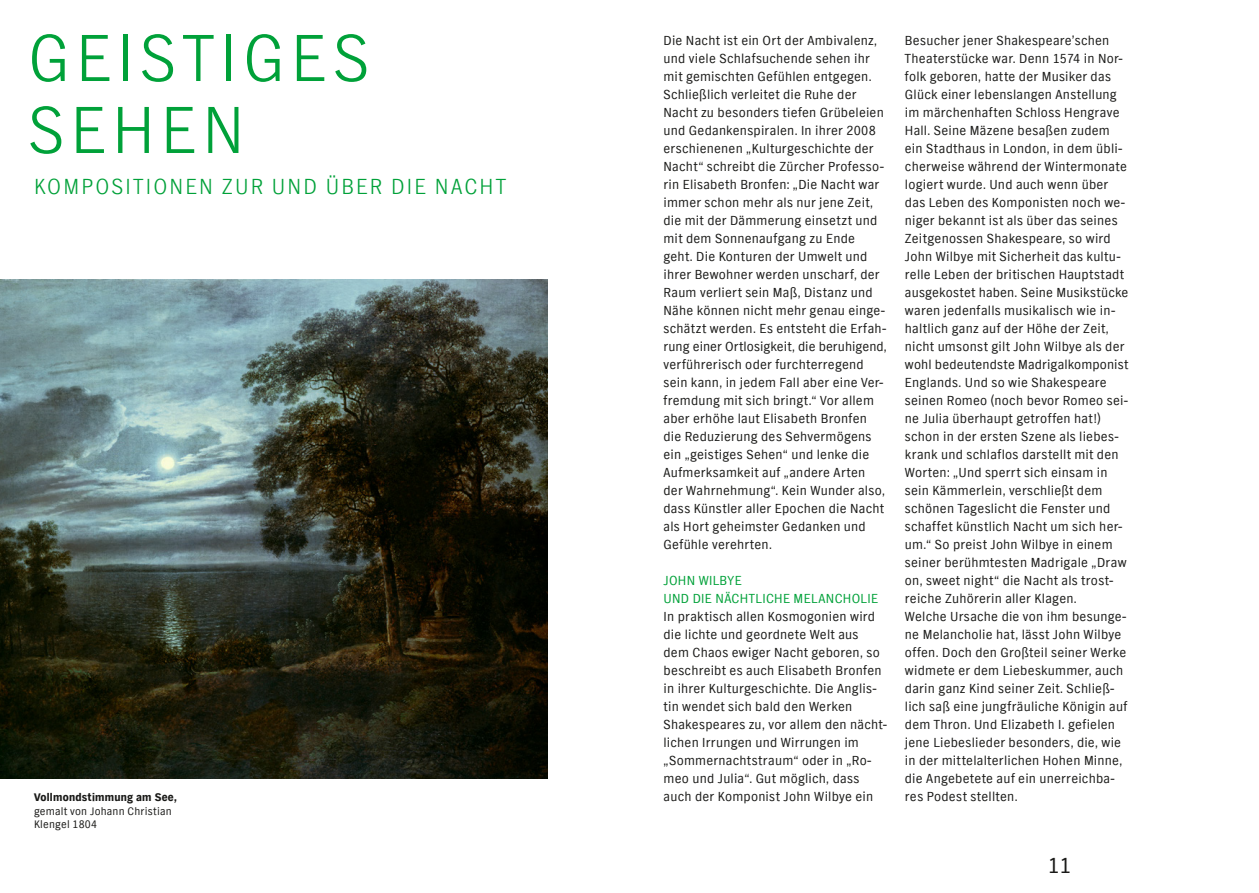
<style>
.page{position:relative;width:1259px;height:893px;background:#fff}
.page>*{position:absolute;margin:0;border:0;box-sizing:border-box;transform-origin:0 0}
.t1{font:300 69px/72px "NDR Sans";letter-spacing:.085em;color:#00a139}
.t2{font:300 22.5px "NDR Sans";letter-spacing:.095em;color:#00a139}
.t3{font:22.5px "NDR Sans";color:#1a1a18}
.t4{font:13.5px/18px "NDR Sans";letter-spacing:.02em;color:#1a1a18}
.t5{font:13.5px/18px "NDR Sans";letter-spacing:.025em;color:#00a139}
.t6{font:11.25px/13.5px "NDR Sans";letter-spacing:.02em;color:#1a1a18}
.t7{font:900 11.25px "NDR Sans";letter-spacing:.02em;color:#1a1a18}
</style>
<div class="page">
<img style="left:0;top:279px;width:547px;height:499px">
<h1 class="t1" style="left:28px;top:21px;width:343px">GEISTIGES<br>SEHEN</h1>
<h2 class="t2" style="left:34px;top:172px;width:473px">KOMPOSITIONEN ZUR UND ÜBER DIE NACHT</h2>
<p class="t7" style="left:34px;top:790px;width:145px">Vollmondstimmung am See,</p>
<p class="t6" style="left:34px;top:804px;width:139px">gemalt von Johann Christian<br>Klengel 1804</p>
<p class="t4" style="left:663px;top:31px;width:225px">Die Nacht ist ein Ort der Ambivalenz, und viele Schlafsuchende sehen ihr mit gemischten Gefühlen entgegen.<br>Schließlich verleitet die Ruhe der Nacht zu besonders tiefen Grübeleien und Gedankenspiralen. In ihrer 2008 erschienenen „Kulturgeschichte der Nacht“ schreibt die Zürcher Professo&shy;rin Elisabeth Bronfen: „Die Nacht war immer schon mehr als nur jene Zeit, die mit der Dämmerung einsetzt und mit dem Sonnenaufgang zu Ende geht. Die Konturen der Umwelt und ihrer Bewohner werden unscharf, der Raum verliert sein Maß, Distanz und Nähe können nicht mehr genau einge&shy;schätzt werden. Es entsteht die Erfah&shy;rung einer Ortlosigkeit, die beruhigend, verführerisch oder furchterregend sein kann, in jedem Fall aber eine Ver&shy;fremdung mit sich bringt.“ Vor allem aber erhöhe laut Elisabeth Bronfen die Reduzierung des Sehvermögens ein „geistiges Sehen“ und lenke die Aufmerksamkeit auf „andere Arten der Wahrnehmung“. Kein Wunder also, dass Künstler aller Epochen die Nacht als Hort geheimster Gedanken und Gefühle verehrten.</p>
<p class="t5" style="left:663px;top:571px;width:216px">JOHN WILBYE<br>UND DIE NÄCHTLICHE MELANCHOLIE</p>
<p class="t4" style="left:663px;top:607px;width:225px">In praktisch allen Kosmogonien wird die lichte und geordnete Welt aus dem Chaos ewiger Nacht geboren, so beschreibt es auch Elisabeth Bronfen in ihrer Kulturgeschichte. Die Anglis&shy;tin wendet sich bald den Werken Shakespeares zu, vor allem den nächt&shy;lichen Irrungen und Wirrungen im „Sommernachtstraum“ oder in „Ro&shy;meo und Julia“. Gut möglich, dass auch der Komponist John Wilbye ein</p>
<p class="t4" style="left:905px;top:31px;width:225px">Besucher jener Shakespeare’schen Theaterstücke war. Denn 1574 in Nor&shy;folk geboren, hatte der Musiker das Glück einer lebenslangen Anstellung im märchenhaften Schloss Hengrave Hall. Seine Mäzene besaßen zudem ein Stadthaus in London, in dem übli&shy;cherweise während der Wintermonate logiert wurde. Und auch wenn über das Leben des Komponisten noch we&shy;niger bekannt ist als über das seines Zeitgenossen Shakespeare, so wird John Wilbye mit Sicherheit das kultu&shy;relle Leben der britischen Hauptstadt ausgekostet haben. Seine Musikstücke waren jedenfalls musikalisch wie in&shy;haltlich ganz auf der Höhe der Zeit, nicht umsonst gilt John Wilbye als der wohl bedeutendste Madrigalkomponist Englands. Und so wie Shakespeare seinen Romeo (noch bevor Romeo sei&shy;ne Julia überhaupt getroffen hat!) schon in der ersten Szene als liebes&shy;krank und schlaflos darstellt mit den Worten: „Und sperrt sich einsam in sein Kämmerlein, verschließt dem schönen Tageslicht die Fenster und schaffet künstlich Nacht um sich her&shy;um.“ So preist John Wilbye in einem seiner berühmtesten Madrigale „Draw on, sweet night“ die Nacht als trost&shy;reiche Zuhörerin aller Klagen.<br>Welche Ursache die von ihm besunge&shy;ne Melancholie hat, lässt John Wilbye offen. Doch den Großteil seiner Werke widmete er dem Liebeskummer, auch darin ganz Kind seiner Zeit. Schließ&shy;lich saß eine jungfräuliche Königin auf dem Thron. Und Elizabeth I. gefielen jene Liebeslieder besonders, die, wie in der mittelalterlichen Hohen Minne, die Angebetete auf ein unerreichba&shy;res Podest stellten.</p>
<h2 class="t3" style="left:1047px;top:851px;width:25px">11</h2>
</div>
